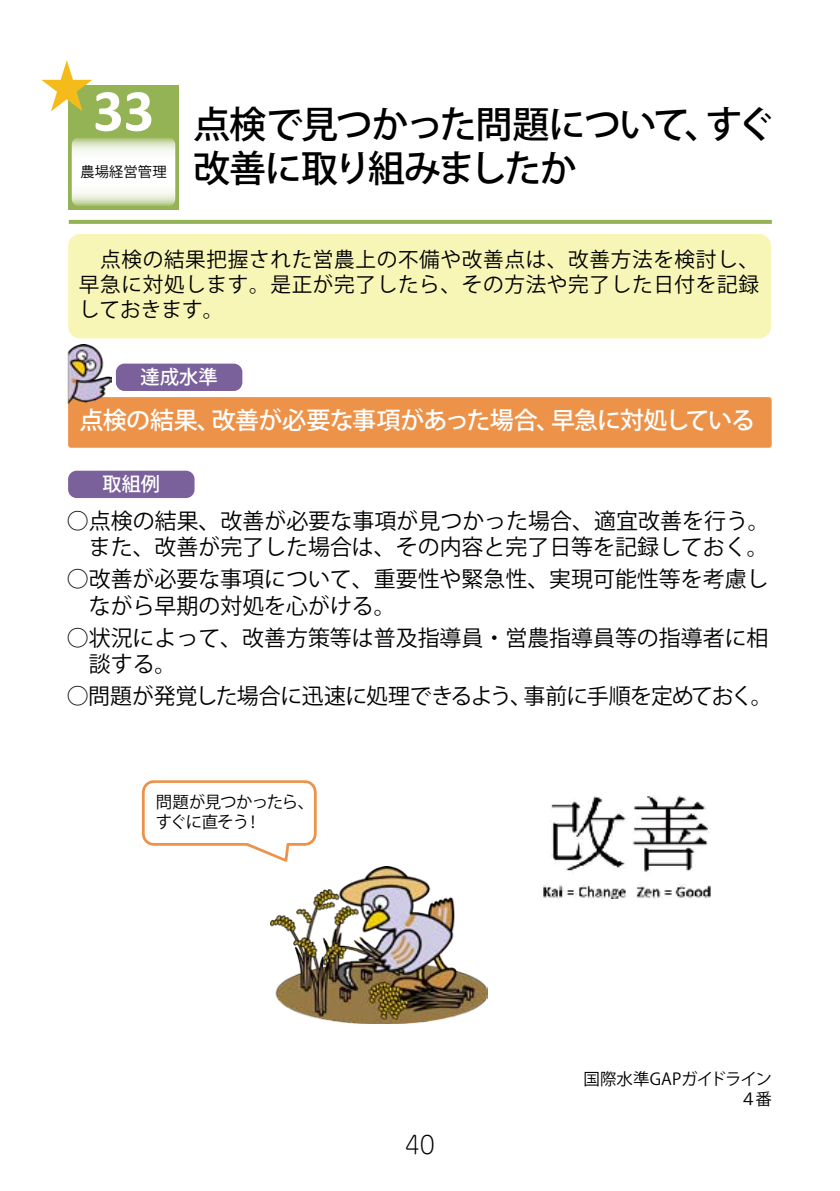
<style>
.page{position:relative;width:840px;height:1191px;background:#fff}
.page>*{position:absolute;margin:0;border:0;box-sizing:border-box;transform-origin:0 0}
.t1{font:700 60px "Calibri";color:#fff}
.t2{font:500 37px/44px "Koz Go Pro";letter-spacing:-.045em;color:#000}
.t3{font:500 24px "Koz Go Pro";letter-spacing:-.035em;color:#fff}
.t4{font:300 24px "Jun 101 Pro";color:#000}
.t5{font:22px/26.2px "Koz Go Pro";color:#000}
.t6{font:22px "Koz Go Pro";letter-spacing:-.03em;color:#000}
.t7{font:20.6px/24.8px "Koz Go Pro";letter-spacing:.03em;color:#000;text-align:justify}
.t8{font:500 19.2px "Koz Go Pro";color:#fff}
.t9{font:16.4px/19.8px "Koz Go Pro";letter-spacing:-.045em;color:#000}
.t10{font:16.4px/19.8px "Koz Go Pro";letter-spacing:-.025em;color:#000;text-align:right}
.t11{font:14.2px "Koz Go Pro";letter-spacing:.005em;color:#000}
</style>
<div class="page">
<div style="left:68px;top:397px;width:703px;height:51px;background:#ed9249;border-radius:3px"></div>
<div style="left:68px;top:234px;width:702px;height:104px;background:#f8f6b7;border-radius:12px"></div>
<div style="left:68px;top:471px;width:126px;height:27px;background:#7b619b;border-radius:9px"></div>
<div style="left:116px;top:363px;width:126px;height:28px;background:#7b619b;border-radius:9px"></div>
<img style="left:67px;top:345px;width:45px;height:64px">
<img style="left:543px;top:796px;width:168px;height:103px">
<svg style="left:142px;top:780px;width:174px;height:81px"></svg>
<img style="left:270px;top:867px;width:217px;height:156px">
<div style="left:68px;top:85px;width:111px;height:125px;background:#94b355"></div>
<svg style="left:72px;top:138px;width:103px;height:68px;background:#eef3e5"></svg>
<svg style="left:69px;top:220px;width:702px;height:4px;background:#97b55a"></svg>
<svg style="left:41px;top:60px;width:51px;height:51px"></svg>
<h1 class="t1" style="left:93px;top:68px;width:62px">33</h1>
<p class="t11" style="left:80px;top:163px;width:88px">農場経営管理</p>
<h2 class="t2" style="left:193px;top:104px;width:582px">点検で見つかった問題について、すぐ改善に取り組みましたか</h2>
<p class="t7" style="left:79px;top:248px;width:681px">　点検の結果把握された営農上の不備や改善点は、改善方法を検討し、早急に対処します。是正が完了したら、その方法や完了した日付を記録しておきます。</p>
<p class="t8" style="left:140px;top:365px;width:78px">達成水準</p>
<p class="t3" style="left:80px;top:405px;width:676px">点検の結果、改善が必要な事項があった場合、早急に対処している</p>
<p class="t8" style="left:102px;top:472px;width:59px">取組例</p>
<p class="t5" style="left:67px;top:508px;width:704px;text-align:right">○点検の結果、改善が必要な事項が見つかった場合、適宜改善を行う。また、改善が完了した場合は、その内容と完了日等を記録しておく。</p>
<p class="t5" style="left:89px;top:567px;width:680px;text-indent:-22px">○改善が必要な事項について、重要性や緊急性、実現可能性等を考慮しながら早期の対処を心がける。</p>
<p class="t5" style="left:89px;top:625px;width:680px;text-indent:-22px">○状況によって、改善方策等は普及指導員・営農指導員等の指導者に相談する。</p>
<p class="t6" style="left:67px;top:681px;width:707px">○問題が発覚した場合に迅速に処理できるよう、事前に手順を定めておく。</p>
<p class="t9" style="left:156px;top:793px;width:160px">問題が見つかったら、すぐに直そう！</p>
<p class="t4" style="left:404px;top:1125px;width:32px">40</p>
<p class="t10" style="left:583px;top:1069px;width:190px">国際水準GAPガイドライン<br>４番</p>
</div>
